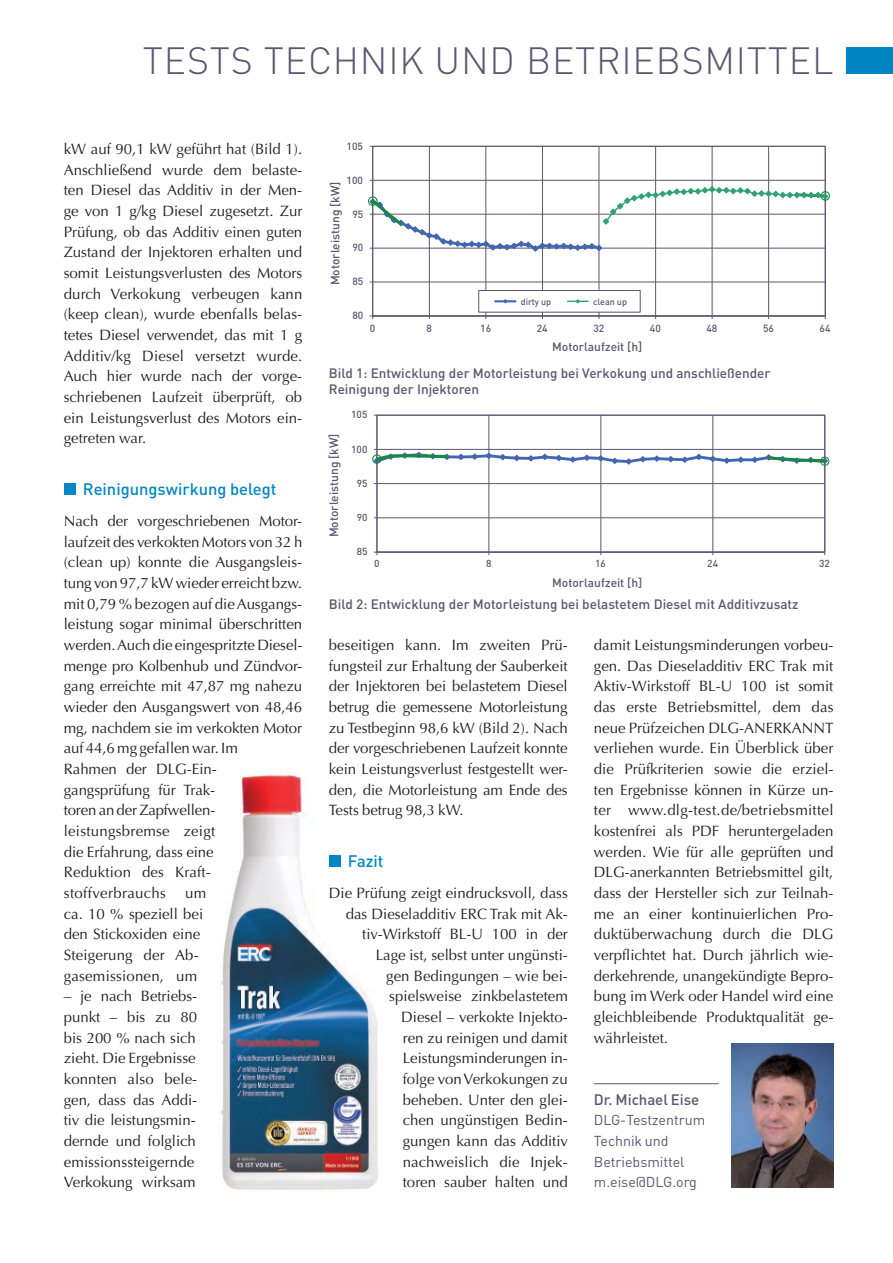
<style>
.page{position:relative;width:893px;height:1263px;background:#fff}
.page>*{position:absolute;margin:0;border:0;box-sizing:border-box;transform-origin:0 0}
.t1{font:300 37.5px "DIN";letter-spacing:.02em;color:#5a576f}
.t2{font:500 16.5px "DIN";color:#0087c3}
.t3{font:15px/20.7px "Optima";letter-spacing:-.005em;color:#231f20;text-align:justify}
.t4{font:500 15px "DIN";color:#5a576f}
.t5{font:14.25px/20.7px "DIN";letter-spacing:-.005em;color:#5a576f}
.t6{font:500 13.5px/15.8px "DIN";color:#5a576f}
.t7{font:500 12px "DIN";color:#5a576f}
.t8{font:500 10.35px "DIN";color:#5a576f}
.t9{font:500 10.05px "DIN";color:#5a576f}
.t10{font:500 9px "DIN";letter-spacing:-.005em;color:#5a576f}
</style>
<div class="page">
<div style="left:846px;top:47px;width:47px;height:27px;background:#0087c3"></div>
<img style="left:221px;top:774px;width:157px;height:416px">
<div style="left:64px;top:483px;width:12px;height:12px;background:#0087c3"></div>
<div style="left:329px;top:855px;width:12px;height:12px;background:#0087c3"></div>
<hr style="left:594px;top:1083px;width:125px;height:1px;background:#5a576f">
<img style="left:731px;top:1043px;width:102px;height:145px">
<hr style="left:373px;top:282px;width:452px;height:1px;background:#5a576f">
<hr style="left:429px;top:146px;width:1px;height:170px;background:#5a576f">
<hr style="left:485px;top:146px;width:1px;height:170px;background:#5a576f">
<hr style="left:542px;top:146px;width:1px;height:170px;background:#5a576f">
<hr style="left:599px;top:146px;width:1px;height:170px;background:#5a576f">
<hr style="left:655px;top:146px;width:1px;height:170px;background:#5a576f">
<hr style="left:712px;top:146px;width:1px;height:170px;background:#5a576f">
<hr style="left:768px;top:146px;width:1px;height:170px;background:#5a576f">
<div style="left:372px;top:146px;width:454px;height:170px;border:1px solid #5a576f"></div>
<hr style="left:372px;top:146px;width:1px;height:170px;background:#5a576f">
<hr style="left:373px;top:316px;width:452px;height:1px;background:#5a576f">
<div style="left:820px;top:191px;width:10px;height:10px;border:1px solid #168842;border-radius:50%"></div>
<svg style="left:368px;top:180px;width:461px;height:73px"></svg>
<div style="left:479px;top:290px;width:157px;height:22px;background:#fff"></div>
<div style="left:478px;top:290px;width:163px;height:22px;border:1px solid #5a576f"></div>
<hr style="left:495px;top:300px;width:20px;height:2px;background:#4466b0">
<svg style="left:502px;top:299px;width:6px;height:5px"></svg>
<svg style="left:568px;top:299px;width:20px;height:5px"></svg>
<hr style="left:377px;top:517px;width:448px;height:1px;background:#5a576f">
<hr style="left:377px;top:483px;width:448px;height:1px;background:#5a576f">
<hr style="left:488px;top:415px;width:1px;height:137px;background:#5a576f">
<hr style="left:600px;top:415px;width:1px;height:137px;background:#5a576f">
<hr style="left:712px;top:415px;width:1px;height:137px;background:#5a576f">
<div style="left:377px;top:415px;width:448px;height:137px;border:1px solid #5a576f"></div>
<hr style="left:377px;top:415px;width:1px;height:137px;background:#5a576f">
<hr style="left:377px;top:552px;width:448px;height:1px;background:#5a576f">
<div style="left:372px;top:454px;width:10px;height:10px;border:1px solid #168842;border-radius:50%"></div>
<svg style="left:373px;top:449px;width:456px;height:17px"></svg>
<div style="left:820px;top:457px;width:9px;height:9px;border:1px solid #168842;border-radius:50%"></div>
<h1 class="t1" style="left:143px;top:37px;width:692px">TESTS TECHNIK UND BETRIEBSMITTEL</h1>
<p class="t3" style="left:64px;top:139px;width:240px">kW auf 90,1 kW geführt hat (Bild 1).<br>Anschließend wurde dem belaste&shy;ten Diesel das Additiv in der Men&shy;ge von 1 g/kg Diesel zugesetzt. Zur Prüfung, ob das Additiv einen guten Zustand der Injektoren erhalten und somit Leistungsverlusten des Motors durch Verkokung verbeugen kann (keep clean), wurde ebenfalls belas&shy;tetes Diesel verwendet, das mit 1 g Additiv/kg Diesel versetzt wurde.<br>Auch hier wurde nach der vorge&shy;schriebenen Laufzeit überprüft, ob ein Leistungsverlust des Motors ein&shy;getreten war.</p>
<p class="t2" style="left:83px;top:478px;width:195px">Reinigungswirkung belegt</p>
<p class="t3" style="left:64px;top:511px;width:240px;text-align:left">Nach der vorgeschriebenen Motor&shy;laufzeit des verkokten Motors von 32 h (clean up) konnte die Ausgangsleis&shy;tung von 97,7 kW wieder erreicht bzw. mit 0,79 % bezogen auf die Ausgangs&shy;leistung sogar minimal überschritten werden. Auch die eingespritzte Diesel&shy;menge pro Kolbenhub und Zündvor&shy;gang erreichte mit 47,87 mg nahezu wieder den Ausgangswert von 48,46 mg, nachdem sie im verkokten Motor auf 44,6 mg gefallen war. Im<br>Rahmen der DLG-Ein&shy;gangsprüfung für Trak-<br>toren an der Zapfwellen&shy;leistungsbremse zeigt<br>die Erfahrung, dass eine<br>Reduktion des Kraft&shy;stoffverbrauchs</p>
<p class="t3" style="left:64px;top:883px;width:144px;text-align:left;text-indent:121px">um ca. 10 % speziell bei den Stickoxiden eine<br>Steigerung der Ab&shy;gasemissionen, um</p>
<p class="t3" style="left:64px;top:986px;width:135px;text-align:left">– je nach Betriebs&shy;punkt – bis zu 80 bis 200 % nach sich zieht. Die Ergebnisse konnten also bele&shy;gen, dass das Addi&shy;tiv die leistungsmin&shy;dernde und folglich emissionssteigernde<br>Verkokung wirksam</p>
<p class="t8" style="left:347px;top:139px;width:18px">105</p>
<p class="t8" style="left:347px;top:173px;width:18px">100</p>
<p class="t7" style="left:328px;top:285px;width:105px;rotate:-90deg">Motorleistung [kW]</p>
<p class="t8" style="left:352px;top:207px;width:12px">95</p>
<p class="t8" style="left:352px;top:241px;width:12px">90</p>
<p class="t8" style="left:352px;top:275px;width:12px">85</p>
<p class="t8" style="left:352px;top:309px;width:12px">80</p>
<p class="t10" style="left:521px;top:296px;width:32px">dirty up</p>
<p class="t10" style="left:593px;top:296px;width:35px">clean up</p>
<p class="t8" style="left:370px;top:321px;width:7px">0</p>
<p class="t8" style="left:426px;top:321px;width:7px">8</p>
<p class="t8" style="left:480px;top:321px;width:12px">16</p>
<p class="t8" style="left:537px;top:321px;width:12px">24</p>
<p class="t8" style="left:593px;top:321px;width:12px">32</p>
<p class="t8" style="left:650px;top:321px;width:12px">40</p>
<p class="t8" style="left:706px;top:321px;width:12px">48</p>
<p class="t8" style="left:763px;top:321px;width:12px">56</p>
<p class="t8" style="left:820px;top:321px;width:12px">64</p>
<p class="t7" style="left:552px;top:339px;width:92px">Motorlaufzeit [h]</p>
<p class="t6" style="left:329px;top:365px;width:443px">Bild 1: Entwicklung der Motorleistung bei Verkokung und anschließender<br>Reinigung der Injektoren</p>
<p class="t7" style="left:326px;top:537px;width:105px;rotate:-90deg">Motorleistung [kW]</p>
<p class="t9" style="left:351px;top:408px;width:18px">105</p>
<p class="t9" style="left:351px;top:443px;width:18px">100</p>
<p class="t9" style="left:357px;top:477px;width:12px">95</p>
<p class="t9" style="left:357px;top:511px;width:12px">90</p>
<p class="t9" style="left:357px;top:545px;width:12px">85</p>
<p class="t9" style="left:374px;top:557px;width:7px">0</p>
<p class="t9" style="left:486px;top:557px;width:7px">8</p>
<p class="t9" style="left:595px;top:557px;width:12px">16</p>
<p class="t9" style="left:707px;top:557px;width:12px">24</p>
<p class="t9" style="left:819px;top:557px;width:12px">32</p>
<p class="t7" style="left:552px;top:575px;width:92px">Motorlaufzeit [h]</p>
<p class="t6" style="left:329px;top:596px;width:471px">Bild 2: Entwicklung der Motorleistung bei belastetem Diesel mit Additivzusatz</p>
<p class="t3" style="left:329px;top:635px;width:241px">beseitigen kann. Im zweiten Prü&shy;fungsteil zur Erhaltung der Sauberkeit der Injektoren bei belastetem Diesel betrug die gemessene Motorleistung zu Testbeginn 98,6 kW (Bild 2). Nach der vorgeschriebenen Laufzeit konnte kein Leistungsverlust festgestellt wer&shy;den, die Motorleistung am Ende des Tests betrug 98,3 kW.</p>
<p class="t2" style="left:348px;top:850px;width:37px">Fazit</p>
<p class="t3" style="left:329px;top:883px;width:240px;text-align:right">Die Prüfung zeigt eindrucksvoll, dass das Dieseladditiv ERC Trak mit Ak&shy;tiv-Wirkstoff BL-U 100 in der<br>Lage ist, selbst unter ungünsti-<br>gen Bedingungen – wie bei&shy;spielsweise zinkbelastetem<br>Diesel – verkokte Injekto-<br>ren zu reinigen und damit<br>Leistungsminderungen in-<br>folge von Verkokungen zu<br>beheben. Unter den glei-<br>chen ungünstigen Bedin-<br>gungen kann das Additiv nachweislich die Injek-<br>toren sauber halten und</p>
<p class="t3" style="left:594px;top:635px;width:241px">damit Leistungsminderungen vorbeu&shy;gen. Das Dieseladditiv ERC Trak mit Aktiv-Wirkstoff BL-U 100 ist somit das erste Betriebsmittel, dem das neue Prüfzeichen DLG-ANERKANNT verliehen wurde. Ein Überblick über die Prüfkriterien sowie die erziel&shy;ten Ergebnisse können in Kürze un&shy;ter www.dlg-test.de/betriebsmittel kostenfrei als PDF heruntergeladen werden. Wie für alle geprüften und DLG-anerkannten Betriebsmittel gilt, dass der Hersteller sich zur Teilnah&shy;me an einer kontinuierlichen Pro&shy;duktüberwachung durch die DLG verpflichtet hat. Durch jährlich wie&shy;derkehrende, unangekündigte Bepro&shy;bung im Werk oder Handel wird eine gleichbleibende Produktqualität ge&shy;währleistet.</p>
<p class="t4" style="left:594px;top:1090px;width:107px">Dr. Michael Eise</p>
<p class="t5" style="left:594px;top:1109px;width:113px">DLG-Testzentrum<br>Technik und<br>Betriebsmittel m.eise@DLG.org</p>
</div>
